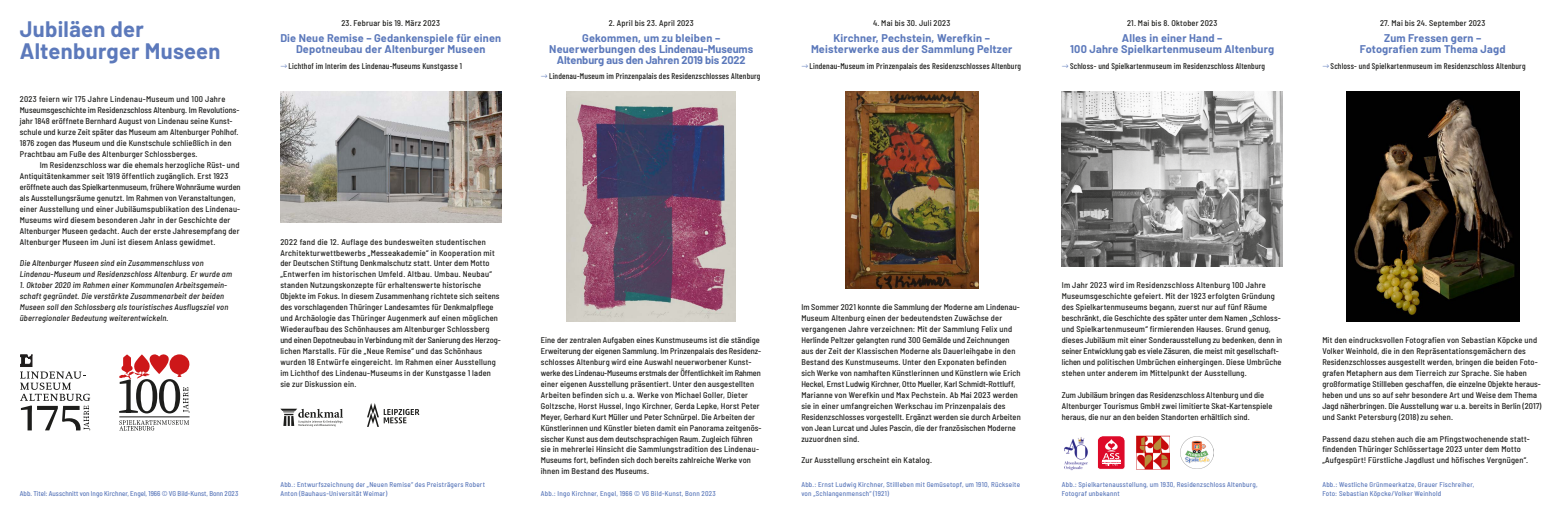
<style>
.page{position:relative;width:1563px;height:521px;background:#fff}
.page>*{position:absolute;margin:0;border:0;box-sizing:border-box;transform-origin:0 0}
.Titel_groß{font:700 21.88px/21.9px "Barlow";letter-spacing:.01em;color:#5c79bb}
.Veranstaltung{font:700 10.94px/10.9px "Barlow";letter-spacing:.015em;color:#5c79bb;text-align:center}
.Veranstaltung-2{font:700 10.94px/10.9px "Barlow";letter-spacing:-.005em;color:#5c79bb;text-align:center}
.T1_Text{font:500 semi-condensed 8.31px/10.9px "Barlow";letter-spacing:.02em;color:#1d1d1b}
.T1_eingerückt{font:500 semi-condensed 8.31px/10.9px "Barlow";letter-spacing:.02em;color:#1d1d1b}
.T1_Text_kursiv{font:italic 500 semi-condensed 8.31px/10.9px "Barlow";letter-spacing:.025em;color:#1d1d1b}
.t1{font:500 8.31px "Barlow Condensed";letter-spacing:.02em;color:#1d1d1b}
.Zeitraum{font:500 semi-condensed 8.31px "Barlow";letter-spacing:.025em;color:#1d1d1b}
.BU{font:500 semi-condensed 7px/8.8px "Barlow";letter-spacing:.03em;color:#5c79bb}
.BU-2{font:500 semi-condensed 7px "Barlow";color:#5c79bb}
</style>
<div class="page">
<img style="left:567px;top:91px;width:168px;height:230px">
<svg style="left:367px;top:403px;width:52px;height:24px"></svg>
<img style="left:280px;top:91px;width:221px;height:132px">
<svg style="left:280px;top:409px;width:63px;height:17px"></svg>
<img style="left:845px;top:91px;width:133px;height:197px">
<img style="left:1062px;top:91px;width:220px;height:175px">
<img style="left:1346px;top:91px;width:173px;height:230px">
<img style="left:1064px;top:437px;width:24px;height:34px">
<svg style="left:1097px;top:436px;width:28px;height:33px"></svg>
<img style="left:1136px;top:436px;width:34px;height:33px">
<img style="left:1181px;top:436px;width:32px;height:33px">
<svg style="left:119px;top:354px;width:70px;height:59px"></svg>
<svg style="left:119px;top:420px;width:70px;height:10px"></svg>
<hr style="left:119px;top:417px;width:70px;height:1px;background:#1d1d1b">
<svg style="left:20px;top:354px;width:70px;height:76px"></svg>
<p class="Titel_groß" style="left:20px;top:16px;width:202px">Jubiläen der<br>Altenburger Museen</p>
<p class="T1_Text" style="left:20px;top:93px;width:221px">2023 feiern wir 175 Jahre Lindenau-Museum und 100 Jahre Museumsgeschichte im Residenzschloss Altenburg. Im Revolutions&shy;jahr 1848 eröffnete Bernhard August von Lindenau seine Kunst&shy;schule und kurze Zeit später das Museum am Altenburger Pohlhof.<br>1876 zogen das Museum und die Kunstschule schließlich in den Prachtbau am Fuße des Altenburger Schlossberges.</p>
<p class="T1_eingerückt" style="left:20px;top:159px;width:222px;text-indent:20px">Im Residenzschloss war die ehemals herzogliche Rüst- und Antiquitätenkammer seit 1919 öffentlich zugänglich. Erst 1923 eröffnete auch das Spielkartenmuseum, frühere Wohnräume wurden als Ausstellungsräume genutzt. Im Rahmen von Veranstaltungen, einer Ausstellung und einer Jubiläumspublikation des Lindenau-Museums wird diesem besonderen Jahr in der Geschichte der Altenburger Museen gedacht. Auch der erste Jahresempfang der Altenburger Museen im Juni ist diesem Anlass gewidmet.</p>
<p class="T1_Text_kursiv" style="left:20px;top:257px;width:214px">Die Altenburger Museen sind ein Zusammenschluss von<br>Lindenau-Museum und Residenzschloss Altenburg. Er wurde am</p>
<p class="T1_Text_kursiv" style="left:20px;top:279px;width:210px">1. Oktober 2020 im Rahmen einer Kommunalen Arbeitsgemein&shy;schaft gegründet. Die verstärkte Zusammenarbeit der beiden Museen soll den Schlossberg als touristisches Ausflugsziel von überregionaler Bedeutung weiterentwickeln.</p>
<p class="Zeitraum" style="left:341px;top:17px;width:100px">23. Februar bis 19. März 2023</p>
<p class="Veranstaltung" style="left:280px;top:31px;width:222px">Die Neue Remise – Gedankenspiele für einen<br>Depotneubau der Altenburger Museen</p>
<p class="t1" style="left:289px;top:60px;width:175px">Lichthof im Interim des Lindenau-Museums Kunstgasse 1</p>
<p class="T1_Text" style="left:280px;top:235px;width:222px">2022 fand die 12. Auflage des bundesweiten studentischen Architekturwettbewerbs „Messeakademie“ in Kooperation mit der Deutschen Stiftung Denkmalschutz statt. Unter dem Motto „Entwerfen im historischen Umfeld. Altbau. Umbau. Neubau“ standen Nutzungskonzepte für erhaltenswerte historische Objekte im Fokus. In diesem Zusammenhang richtete sich seitens des vorschlagenden Thüringer Landesamtes für Denkmalpflege und Archäologie das Thüringer Augenmerk auf einen möglichen Wiederaufbau des Schönhauses am Altenburger Schlossberg und einen Depotneubau in Verbindung mit der Sanierung des Herzog&shy;lichen Marstalls. Für die „Neue Remise“ und das Schönhaus wurden 18 Entwürfe eingereicht. Im Rahmen einer Ausstellung im Lichthof des Lindenau-Museums in der Kunstgasse 1 laden sie zur Diskussion ein.</p>
<p class="Zeitraum" style="left:609px;top:17px;width:87px">2. April bis 23. April 2023</p>
<p class="Veranstaltung-2" style="left:549px;top:31px;width:205px">Gekommen, um zu bleiben –<br>Neuerwerbungen des Lindenau-Museums<br>Altenburg aus den Jahren 2019 bis 2022</p>
<p class="t1" style="left:549px;top:71px;width:213px">Lindenau-Museum im Prinzenpalais des Residenzschlosses Altenburg</p>
<p class="Zeitraum" style="left:873px;top:17px;width:79px">4. Mai bis 30. Juli 2023</p>
<p class="Veranstaltung" style="left:811px;top:31px;width:203px">Kirchner, Pechstein, Werefkin –<br>Meisterwerke aus der Sammlung Peltzer</p>
<p class="t1" style="left:809px;top:60px;width:213px">Lindenau-Museum im Prinzenpalais des Residenzschlosses Altenburg</p>
<p class="T1_Text" style="left:541px;top:334px;width:222px">Eine der zentralen Aufgaben eines Kunstmuseums ist die ständige Erweiterung der eigenen Sammlung. Im Prinzenpalais des Residenz&shy;schlosses Altenburg wird eine Auswahl neuerworbener Kunst&shy;werke des Lindenau-Museums erstmals der Öffentlichkeit im Rahmen einer eigenen Ausstellung präsentiert. Unter den ausgestellten Arbeiten befinden sich u. a. Werke von Michael Goller, Dieter Goltzsche, Horst Hussel, Ingo Kirchner, Gerda Lepke, Horst Peter Meyer, Gerhard Kurt Müller und Peter Schnürpel. Die Arbeiten der Künstlerinnen und Künstler bieten damit ein Panorama zeitgenös&shy;sischer Kunst aus dem deutschsprachigen Raum. Zugleich führen sie in mehrerlei Hinsicht die Sammlungstradition des Lindenau-Museums fort, befinden sich doch bereits zahlreiche Werke von ihnen im Bestand des Museums.</p>
<p class="T1_Text" style="left:801px;top:301px;width:221px">Im Sommer 2021 konnte die Sammlung der Moderne am Lindenau-Museum Altenburg einen der bedeutendsten Zuwächse der vergangenen Jahre verzeichnen: Mit der Sammlung Felix und Herlinde Peltzer gelangten rund 300 Gemälde und Zeichnungen aus der Zeit der Klassischen Moderne als Dauerleihgabe in den Bestand des Kunstmuseums. Unter den Exponaten befinden sich Werke von namhaften Künstlerinnen und Künstlern wie Erich Heckel, Ernst Ludwig Kirchner, Otto Mueller, Karl Schmidt-Rottluff, Marianne von Werefkin und Max Pechstein. Ab Mai 2023 werden sie in einer umfangreichen Werkschau im Prinzenpalais des Residenzschlosses vorgestellt. Ergänzt werden sie durch Arbeiten von Jean Lurcat und Jules Pascin, die der französischen Moderne zuzuordnen sind.</p>
<p class="T1_Text" style="left:801px;top:454px;width:132px">Zur Ausstellung erscheint ein Katalog.</p>
<p class="Zeitraum" style="left:1127px;top:17px;width:92px">21. Mai bis 8. Oktober 2023</p>
<p class="Veranstaltung" style="left:1122px;top:31px;width:102px">Alles in einer Hand –</p>
<p class="Veranstaltung" style="left:1070px;top:42px;width:205px">100 Jahre Spielkartenmuseum Altenburg</p>
<p class="t1" style="left:1070px;top:60px;width:196px">Schloss- und Spielkartenmuseum im Residenzschloss Altenburg</p>
<p class="T1_Text" style="left:1062px;top:279px;width:222px">Im Jahr 2023 wird im Residenzschloss Altenburg 100 Jahre Museumsgeschichte gefeiert. Mit der 1923 erfolgten Gründung des Spielkartenmuseums begann, zuerst nur auf fünf Räume beschränkt, die Geschichte des später unter dem Namen „Schloss&shy;und Spielkartenmuseum“ firmierenden Hauses. Grund genug, dieses Jubiläum mit einer Sonderausstellung zu bedenken, denn in seiner Entwicklung gab es viele Zäsuren, die meist mit gesellschaft&shy;lichen und politischen Umbrüchen einhergingen. Diese Umbrüche stehen unter anderem im Mittelpunkt der Ausstellung.</p>
<p class="T1_Text" style="left:1062px;top:389px;width:212px">Zum Jubiläum bringen das Residenzschloss Altenburg und die<br>Altenburger Tourismus GmbH zwei limitierte Skat-Kartenspiele heraus, die nur an den beiden Standorten erhältlich sind.</p>
<p class="BU" style="left:280px;top:480px;width:206px">Abb.: Entwurfszeichnung der „Neuen Remise“ des Preisträgers Robert<br>Anton (Bauhaus-Universität Weimar)</p>
<p class="BU" style="left:541px;top:489px;width:176px">Abb.: Ingo Kirchner, Engel, 1966 © VG Bild-Kunst, Bonn 2023</p>
<p class="BU" style="left:801px;top:480px;width:220px">Abb.: Ernst Ludwig Kirchner, Stillleben mit Gemüsetopf, um 1910, Rückseite von „Schlangenmensch“ (1921)</p>
<p class="BU" style="left:1062px;top:480px;width:197px">Abb.: Spielkartenausstellung, um 1930, Residenzschloss Altenburg,</p>
<p class="BU-2" style="left:20px;top:489px;width:220px">Abb. Titel: Ausschnitt von Ingo Kirchner, Engel, 1966 © VG Bild-Kunst, Bonn 2023</p>
<p class="BU" style="left:1062px;top:489px;width:59px">Fotograf unbekannt</p>
<p class="Zeitraum" style="left:1380px;top:17px;width:107px">27. Mai bis 24. September 2023</p>
<p class="Veranstaltung" style="left:1384px;top:31px;width:99px">Zum Fressen gern –</p>
<p class="Veranstaltung" style="left:1360px;top:42px;width:147px">Fotografien zum Thema Jagd</p>
<p class="t1" style="left:1330px;top:60px;width:196px">Schloss- und Spielkartenmuseum im Residenzschloss Altenburg</p>
<p class="T1_Text" style="left:1322px;top:334px;width:221px">Mit den eindrucksvollen Fotografien von Sebastian Köpcke und Volker Weinhold, die in den Repräsentationsgemächern des Residenzschlosses ausgestellt werden, bringen die beiden Foto&shy;grafen Metaphern aus dem Tierreich zur Sprache. Sie haben großformatige Stillleben geschaffen, die einzelne Objekte heraus&shy;heben und uns so auf sehr besondere Art und Weise dem Thema Jagd näherbringen. Die Ausstellung war u.a. bereits in Berlin (2017) und Sankt Petersburg (2018) zu sehen.</p>
<p class="T1_Text" style="left:1322px;top:432px;width:209px">Passend dazu stehen auch die am Pfingstwochenende statt&shy;findenden Thüringer Schlössertage 2023 unter dem Motto „Aufgespürt! Fürstliche Jagdlust und höfisches Vergnügen“.</p>
<p class="BU" style="left:1322px;top:480px;width:153px">Abb.: Westliche Grünmeerkatze, Grauer Fischreiher,</p>
<p class="BU" style="left:1322px;top:489px;width:120px">Foto: Sebastian Köpcke/Volker Weinhold</p>
</div>
